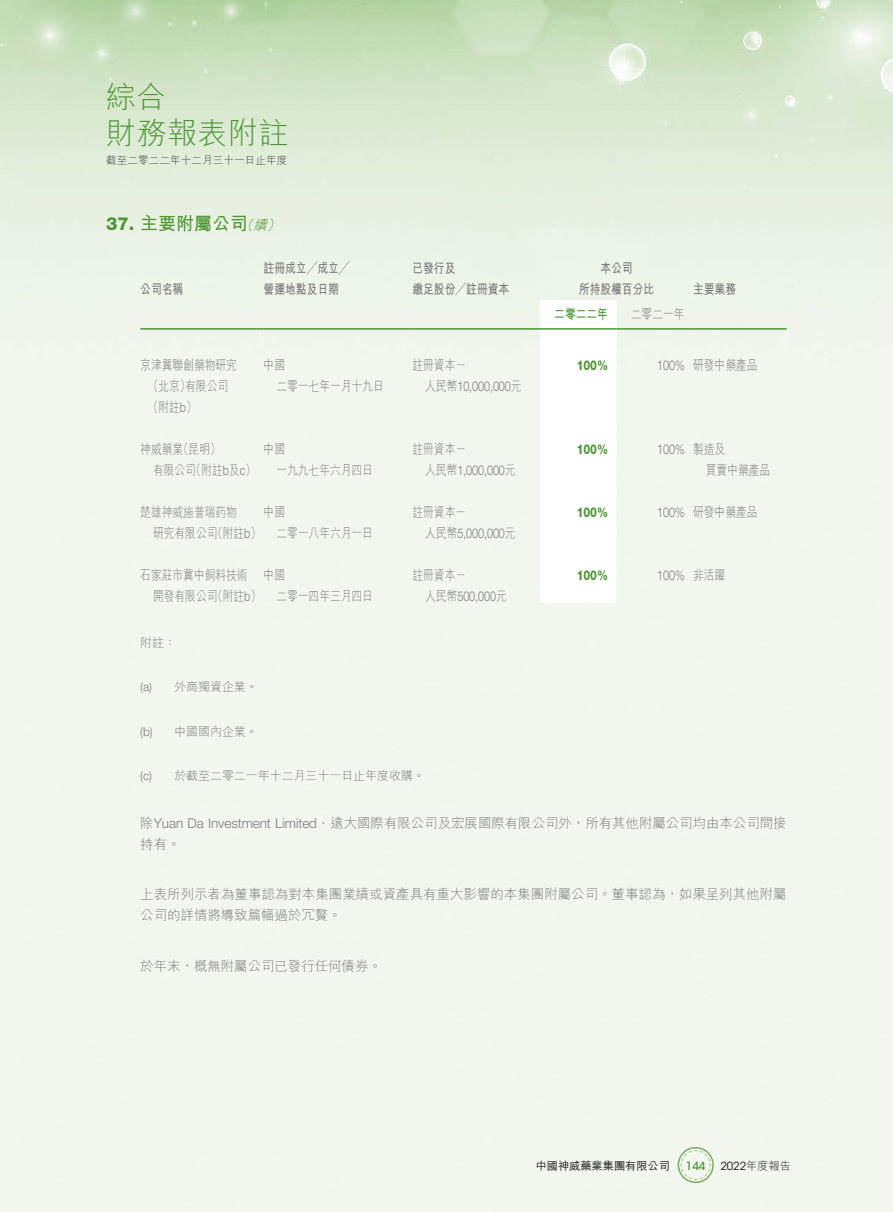
<style>
.page{position:relative;width:893px;height:1212px;background:#fff}
.page>*{position:absolute;margin:0;border:0;box-sizing:border-box;transform-origin:0 0}
.t1{font:300 30px/36px "M Hei HK";letter-spacing:.015em;color:#4c9634}
.t2{font:700 18px "M Hei HK";letter-spacing:-.005em;color:#4c9634}
.t3{font:300 13.5px/21px "M Hei HK";letter-spacing:-.005em;color:#7c7b7b;scale:.8 1}
.t4{font:300 13.5px/21px "M Hei HK";letter-spacing:-.005em;color:#7c7b7b}
.t5{font:300 13.5px "Helvetica Neue LT Std";letter-spacing:-.005em;color:#7c7b7b;scale:.8 1}
.t6{font:700 13.5px/21px "M Hei HK";letter-spacing:-.005em;color:#7c7b7b;scale:.8 1}
.t7{font:800 13.5px "Helvetica Neue LT Std";letter-spacing:-.005em;color:#4c9634;scale:.8 1}
.t8{font:700 13.5px "M Hei HK";letter-spacing:-.005em;color:#4c9634;scale:.8 1}
.t9{font:italic 300 13.5px "M Hei HK";color:#4c9634}
.t10{font:300 12px "M Hei HK";letter-spacing:-.005em;color:#7c7b7b}
.t11{font:300 12px "Helvetica Neue LT Std";color:#7c7b7b}
.t12{font:500 11.25px "M Hei HK";letter-spacing:-.005em;color:#1c1c1b}
.t13{font:11.25px "ITC Avant Garde Std";color:#1c1c1b}
.t14{font:500 11.25px "ITC Avant Garde Std";color:#4c9634}
.t15{font:300 10.5px "M Hei HK";letter-spacing:.015em;color:#3c3c3b}
.s1{font-family:"Helvetica Neue LT Std";font-weight:800}
.s2{font-family:"Helvetica Neue LT Std"}
.s3{font-family:"M Hei HK"}
.s4{font-family:"M Hei HK";font-weight:300}
</style>
<div class="page">
<div style="left:678px;top:1147px;width:36px;height:36px;border:2px solid #79ae62;border-radius:50%"></div>
<svg style="left:680px;top:1149px;width:31px;height:31px"></svg>
<hr style="left:140px;top:328px;width:124px;height:2px;background:#4c9634">
<hr style="left:264px;top:328px;width:148px;height:2px;background:#4c9634">
<hr style="left:412px;top:328px;width:128px;height:2px;background:#4c9634">
<hr style="left:540px;top:328px;width:77px;height:2px;background:#4c9634">
<hr style="left:617px;top:328px;width:76px;height:2px;background:#4c9634">
<hr style="left:693px;top:328px;width:94px;height:2px;background:#4c9634">
<h1 class="t1" style="left:106px;top:78px;width:184px">綜合<br>財務報表附註</h1>
<p class="t15" style="left:106px;top:153px;width:182px">截至二零二二年十二月三十一日止年度</p>
<h2 class="t2" style="left:106px;top:210px;width:143px"><span class="s1">37.</span> 主要附屬公司</h2>
<p class="t9" style="left:253px;top:215px;width:19px">續</p>
<p class="t9" style="left:240px;top:215px;width:19px">（</p>
<p class="t9" style="left:267px;top:215px;width:19px">(</p>
<p class="t6" style="left:140px;top:278px;width:55px">公司名稱</p>
<p class="t6" style="left:264px;top:257px;width:109px">註冊成立╱成立╱營運地點及日期</p>
<p class="t6" style="left:412px;top:257px;width:123px">已發行及<br>繳足股份╱註冊資本</p>
<p class="t6" style="left:600px;top:257px;width:42px">本公司</p>
<p class="t6" style="left:579px;top:278px;width:96px">所持股權百分比</p>
<p class="t3" style="left:631px;top:303px;width:69px">二零二一年</p>
<p class="t8" style="left:554px;top:305px;width:69px">二零二二年</p>
<p class="t6" style="left:693px;top:278px;width:55px">主要業務</p>
<p class="t3" style="left:140px;top:354px;width:122px;text-align:center">京津冀聯創藥物研究（北京有限公司</p>
<p class="t3" style="left:148px;top:375px;width:63px;text-indent:32px">）（附註<span class="s2">b</span>(</p>
<p class="t3" style="left:276px;top:354px;width:136px;text-indent:-13px">中國<br>二零一七年一月十九日</p>
<p class="t3" style="left:412px;top:354px;width:69px">註冊資本－</p>
<p class="t5" style="left:425px;top:378px;width:122px"><span class="s3">人民幣</span>10,000,000<span class="s3">元</span></p>
<p class="t3" style="left:178px;top:438px;width:55px">（昆明(</p>
<p class="t3" style="left:140px;top:438px;width:55px">神威藥業</p>
<p class="t3" style="left:191px;top:459px;width:83px">（附註<span class="s2">b</span>及<span class="s2">c</span>(</p>
<p class="t3" style="left:153px;top:459px;width:55px">有限公司</p>
<p class="t3" style="left:276px;top:438px;width:122px;text-indent:-13px">中國<br>一九九七年六月四日</p>
<p class="t3" style="left:412px;top:438px;width:69px">註冊資本－</p>
<p class="t5" style="left:425px;top:462px;width:115px"><span class="s3">人民幣</span>1,000,000<span class="s3">元</span></p>
<p class="t3" style="left:212px;top:501px;width:63px;text-indent:-72px">楚雄神威施普瑞药物<br>（附註<span class="s2">b</span>(</p>
<p class="t3" style="left:153px;top:522px;width:82px">研究有限公司</p>
<p class="t3" style="left:276px;top:501px;width:122px;text-indent:-13px">中國<br>二零一八年六月一日</p>
<p class="t3" style="left:412px;top:501px;width:69px">註冊資本－</p>
<p class="t5" style="left:425px;top:525px;width:115px"><span class="s3">人民幣</span>5,000,000<span class="s3">元</span></p>
<p class="t3" style="left:212px;top:564px;width:63px;text-indent:-72px">石家莊市冀中飼料技術（附註<span class="s2">b</span>(</p>
<p class="t3" style="left:153px;top:585px;width:82px">開發有限公司</p>
<p class="t3" style="left:276px;top:564px;width:122px;text-indent:-13px">中國<br>二零一四年三月四日</p>
<p class="t3" style="left:412px;top:564px;width:69px">註冊資本－</p>
<p class="t5" style="left:425px;top:588px;width:103px"><span class="s3">人民幣</span>500,000<span class="s3">元</span></p>
<p class="t10" style="left:140px;top:634px;width:37px">附註：</p>
<p class="t11" style="left:140px;top:680px;width:13px">a( )</p>
<p class="t11" style="left:140px;top:724px;width:14px">b( )</p>
<p class="t10" style="left:174px;top:678px;width:85px">外商獨資企業。</p>
<p class="t10" style="left:174px;top:723px;width:85px">中國國內企業。</p>
<p class="t7" style="left:577px;top:357px;width:41px">100%</p>
<p class="t5" style="left:657px;top:357px;width:36px">100%</p>
<p class="t3" style="left:693px;top:354px;width:82px">研發中藥產品</p>
<p class="t7" style="left:577px;top:441px;width:41px">100%</p>
<p class="t5" style="left:657px;top:441px;width:36px">100%</p>
<p class="t3" style="left:693px;top:438px;width:42px">製造及</p>
<p class="t3" style="left:706px;top:459px;width:82px">買賣中藥產品</p>
<p class="t7" style="left:577px;top:504px;width:41px">100%</p>
<p class="t5" style="left:657px;top:504px;width:36px">100%</p>
<p class="t3" style="left:693px;top:501px;width:82px">研發中藥產品</p>
<p class="t7" style="left:577px;top:567px;width:41px">100%</p>
<p class="t5" style="left:657px;top:567px;width:36px">100%</p>
<p class="t3" style="left:693px;top:564px;width:42px">非活躍</p>
<p class="t10" style="left:174px;top:767px;width:252px">於截至二零二一年十二月三十一日止年度收購。</p>
<p class="t11" style="left:140px;top:769px;width:13px">c( )</p>
<p class="t4" style="left:140px;top:812px;width:648px">除<span class="s2">Yuan Da Investment Limited</span>、遠大國際有限公司及宏展國際有限公司外，所有其他附屬公司均由本公司間接持有。</p>
<p class="t4" style="left:140px;top:883px;width:648px">上表所列示者為董事認為對本集團業績或資產具有重大影響的本集團附屬公司。董事認為，如果呈列其他附屬公司的詳情將導致篇幅過於冗贅。</p>
<p class="t4" style="left:140px;top:955px;width:243px">於年末，概無附屬公司已發行任何債券。</p>
<p class="t12" style="left:536px;top:1158px;width:136px">中國神威藥業集團有限公司</p>
<p class="t14" style="left:686px;top:1159px;width:21px">144</p>
<p class="t13" style="left:720px;top:1159px;width:72px">2022<span class="s4">年度報告</span></p>
</div>
